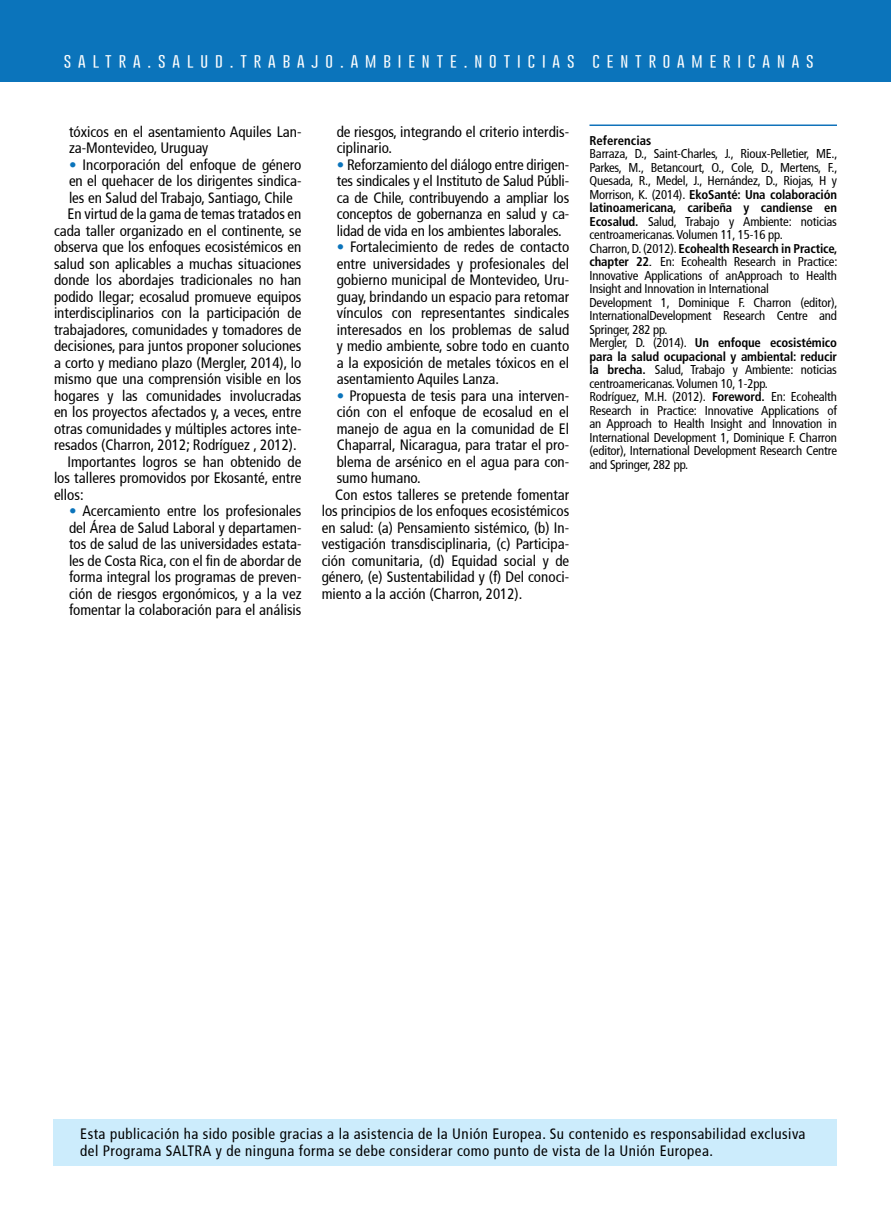
<style>
.page{position:relative;width:891px;height:1215px;background:#fff}
.page>*{position:absolute;margin:0;border:0;box-sizing:border-box;transform-origin:0 0}
.t1{font:300 15.6px "Gobold";letter-spacing:.42em;color:#fff;scale:1.05 1}
.t2{font:condensed 15px/16.5px "Frutiger";color:#000;text-align:justify}
.t3{font:condensed 15px/17.2px "Frutiger";letter-spacing:.03em;color:#000}
.t4{font:condensed 12.75px/13.5px "Frutiger";letter-spacing:-.015em;color:#000}
.t5{font:700 condensed 12.75px/13.5px "Frutiger LT Std";letter-spacing:-.015em;color:#000}
.s1{font-family:"Frutiger LT Std";font-weight:700;color:#0b74bb}
.s2{font-family:"Frutiger";font-weight:400}
.s3{font-family:"Frutiger LT Std";font-weight:700}
.s4{font-family:"Frutiger CE";font-style:italic;font-stretch:normal}
</style>
<div class="page">
<hr style="left:590px;top:124px;width:247px;height:2px;background:#1072ba">
<div style="left:0;top:0;width:891px;height:81px;background:#0b74bb"></div>
<div style="left:54px;top:1120px;width:783px;height:46px;background:#ccecfc"></div>
<p class="t1" style="left:64px;top:51px;width:716px">SALTRA.SALUD.TRABAJO.AMBIENTE.NOTICIAS CENTROAMERICANAS</p>
<p class="t2" style="left:69px;top:123px;width:234px">tóxicos en el asentamiento Aquiles Lan&shy;za-Montevideo, Uruguay</p>
<p class="t2" style="left:69px;top:156px;width:234px"><span class="s1">•</span> Incorporación del enfoque de género</p>
<p class="t2" style="left:69px;top:173px;width:234px">en el quehacer de los dirigentes sindica-</p>
<p class="t2" style="left:69px;top:189px;width:225px">les en Salud del Trabajo, Santiago, Chile</p>
<p class="t2" style="left:68px;top:206px;width:236px">En virtud de la gama de temas tratados en</p>
<p class="t2" style="left:54px;top:222px;width:249px">cada taller organizado en el continente, se</p>
<p class="t2" style="left:54px;top:239px;width:249px">observa que los enfoques ecosistémicos en</p>
<p class="t2" style="left:54px;top:255px;width:249px">salud son aplicables a muchas situaciones</p>
<p class="t2" style="left:54px;top:272px;width:249px">donde los abordajes tradicionales no han</p>
<p class="t2" style="left:54px;top:288px;width:249px">podido llegar; ecosalud promueve equipos</p>
<p class="t2" style="left:54px;top:305px;width:249px">interdisciplinarios con la participación de</p>
<p class="t2" style="left:54px;top:321px;width:249px">trabajadores, comunidades y tomadores de</p>
<p class="t2" style="left:54px;top:338px;width:249px">decisiones, para juntos proponer soluciones</p>
<p class="t2" style="left:54px;top:354px;width:249px">a corto y mediano plazo (Mergler, 2014), lo</p>
<p class="t2" style="left:54px;top:371px;width:249px">mismo que una comprensión visible en los</p>
<p class="t2" style="left:54px;top:387px;width:249px">hogares y las comunidades involucradas</p>
<p class="t2" style="left:54px;top:404px;width:249px">en los proyectos afectados y, a veces, entre</p>
<p class="t2" style="left:54px;top:420px;width:249px">otras comunidades y múltiples actores inte-</p>
<p class="t2" style="left:54px;top:437px;width:244px">resados (Charron, 2012; Rodríguez , 2012).</p>
<p class="t2" style="left:68px;top:453px;width:236px">Importantes logros se han obtenido de</p>
<p class="t2" style="left:54px;top:470px;width:249px">los talleres promovidos por Ekosanté, entre</p>
<p class="t2" style="left:54px;top:486px;width:31px">ellos:</p>
<p class="t2" style="left:69px;top:503px;width:234px"><span class="s1">•</span> Acercamiento entre los profesionales del Área de Salud Laboral y departamen&shy;tos de salud de las universidades estata&shy;les de Costa Rica, con el fin de abordar de forma integral los programas de preven&shy;ción de riesgos ergonómicos, y a la vez fomentar la colaboración para el análisis</p>
<p class="t2" style="left:337px;top:123px;width:234px">de riesgos, integrando el criterio interdis&shy;ciplinario.</p>
<p class="t2" style="left:337px;top:156px;width:234px"><span class="s1">•</span> Reforzamiento del diálogo entre dirigen&shy;tes sindicales y el Instituto de Salud Públi&shy;ca de Chile, contribuyendo a ampliar los conceptos de gobernanza en salud y ca&shy;lidad de vida en los ambientes laborales.</p>
<p class="t2" style="left:337px;top:239px;width:234px"><span class="s1">•</span> Fortalecimiento de redes de contacto entre universidades y profesionales del gobierno municipal de Montevideo, Uru&shy;guay, brindando un espacio para retomar vínculos con representantes sindicales interesados en los problemas de salud y medio ambiente, sobre todo en cuanto a la exposición de metales tóxicos en el asentamiento Aquiles Lanza.</p>
<p class="t2" style="left:337px;top:387px;width:234px"><span class="s1">•</span> Propuesta de tesis para una interven-</p>
<p class="t2" style="left:337px;top:404px;width:234px">ción con el enfoque de ecosalud en el</p>
<p class="t2" style="left:337px;top:420px;width:234px">manejo de agua en la comunidad de El</p>
<p class="t2" style="left:337px;top:437px;width:234px">Chaparral, Nicaragua, para tratar el pro-</p>
<p class="t2" style="left:337px;top:453px;width:234px">blema de arsénico en el agua para con-</p>
<p class="t2" style="left:337px;top:470px;width:86px">sumo humano.</p>
<p class="t2" style="left:335px;top:486px;width:236px">Con estos talleres se pretende fomentar</p>
<p class="t2" style="left:322px;top:503px;width:249px">los principios de los enfoques ecosistémicos</p>
<p class="t2" style="left:322px;top:519px;width:249px">en salud: (a) Pensamiento sistémico, (b) In-</p>
<p class="t2" style="left:322px;top:536px;width:249px">vestigación transdisciplinaria, (c) Participa-</p>
<p class="t2" style="left:322px;top:552px;width:249px">ción comunitaria, (d) Equidad social y de</p>
<p class="t2" style="left:322px;top:569px;width:249px">género, (e) Sustentabilidad y (f) Del conoci-</p>
<p class="t2" style="left:322px;top:585px;width:202px">miento a la acción (Charron, 2012).</p>
<p class="t5" style="left:590px;top:133px;width:63px">Referencias</p>
<p class="t4" style="left:590px;top:147px;width:250px;text-align:justify">Barraza, D., Saint-Charles, J., Rioux-Pelletier, ME., Parkes, M., Betancourt, O., Cole, D., Mertens, F., Quesada, R., Medel, J., Hernández, D., Riojas, H y</p>
<p class="t5" style="left:590px;top:187px;width:249px"><span class="s2">Morrison, K. (2014).</span> EkoSanté: Una colaboración latinoamericana, caribeña y candiense en</p>
<p class="t4" style="left:590px;top:214px;width:249px"><span class="s3">Ecosalud.</span> Salud, Trabajo y Ambiente: noticias centroamericanas. Volumen 11, 15-16 pp.</p>
<p class="t5" style="left:590px;top:241px;width:249px"><span class="s2">Charron, D. (2012).</span> Ecohealth Research in Practice,</p>
<p class="t4" style="left:590px;top:255px;width:250px"><span class="s3">chapter 22</span><span class="s4">.</span> En: Ecohealth Research in Practice:<br>Innovative Applications of anApproach to Health Insight and Innovation in International<br>Development 1, Dominique F. Charron (editor), InternationalDevelopment Research Centre and Springer, 282 pp.</p>
<p class="t5" style="left:590px;top:336px;width:249px"><span class="s2">Mergler, D. (2014).</span> Un enfoque ecosistémico para la salud ocupacional y ambiental: reducir</p>
<p class="t4" style="left:590px;top:363px;width:249px"><span class="s3">la brecha.</span> Salud, Trabajo y Ambiente: noticias centroamericanas. Volumen 10, 1-2pp.<br>Rodríguez, M.H. (2012). <span class="s3">Foreword.</span> En: Ecohealth Research in Practice: Innovative Applications of an Approach to Health Insight and Innovation in International Development 1, Dominique F. Charron (editor), International Development Research Centre and Springer, 282 pp.</p>
<p class="t3" style="left:80px;top:1125px;width:727px">Esta publicación ha sido posible gracias a la asistencia de la Unión Europea. Su contenido es responsabilidad exclusiva del Programa SALTRA y de ninguna forma se debe considerar como punto de vista de la Unión Europea.</p>
</div>
